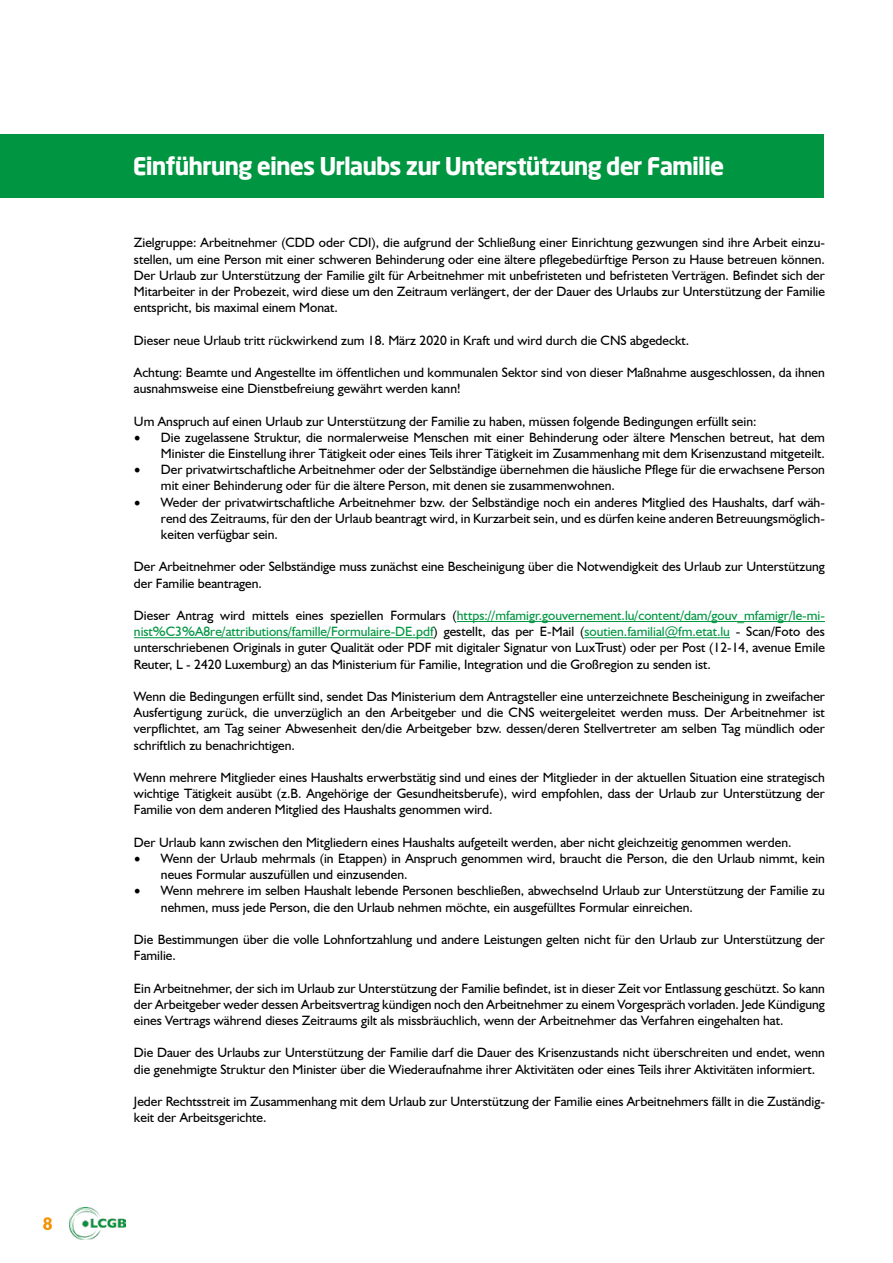
<style>
.page{position:relative;width:893px;height:1263px;background:#fff}
.page>*{position:absolute;margin:0;border:0;box-sizing:border-box;transform-origin:0 0}
.t1{font:700 24px "Neo Sans";letter-spacing:-.04em;color:#fff}
.t2{font:700 18px "Humanist 521 BT";color:#f39200}
.t3{font:13.5px/16.2px "Humanist 521 BT";color:#000}
.s1{font-family:"Minion Pro";font-size:18px}
.s2{color:#009641}
</style>
<div class="page">
<img style="left:69px;top:1207px;width:57px;height:33px">
<hr style="left:457px;top:621px;width:368px;height:1px;background:#009641">
<hr style="left:134px;top:637px;width:300px;height:1px;background:#009641">
<hr style="left:584px;top:637px;width:146px;height:1px;background:#009641">
<div style="left:0;top:134px;width:824px;height:64px;background:#009641"></div>
<h2 class="t2" style="left:43px;top:1213px;width:11px">8</h2>
<h1 class="t1" style="left:133px;top:151px;width:593px">Einführung eines Urlaubs zur Unterstützung der Familie</h1>
<p class="t3" style="left:134px;top:234px;width:692px;text-align:justify">Zielgruppe: Arbeitnehmer (CDD oder CDI), die aufgrund der Schließung einer Einrichtung gezwungen sind ihre Arbeit einzu&shy;stellen, um eine Person mit einer schweren Behinderung oder eine ältere pflegebedürftige Person zu Hause betreuen können.<br>Der Urlaub zur Unterstützung der Familie gilt für Arbeitnehmer mit unbefristeten und befristeten Verträgen. Befindet sich der Mitarbeiter in der Probezeit, wird diese um den Zeitraum verlängert, der der Dauer des Urlaubs zur Unterstützung der Familie entspricht, bis maximal einem Monat.</p>
<p class="t3" style="left:134px;top:332px;width:557px">Dieser neue Urlaub tritt rückwirkend zum 18. März 2020 in Kraft und wird durch die CNS abgedeckt.</p>
<p class="t3" style="left:134px;top:364px;width:692px">Achtung: Beamte und Angestellte im öffentlichen und kommunalen Sektor sind von dieser Maßnahme ausgeschlossen, da ihnen ausnahmsweise eine Dienstbefreiung gewährt werden kann!</p>
<p class="t3" style="left:134px;top:413px;width:624px">Um Anspruch auf einen Urlaub zur Unterstützung der Familie zu haben, müssen folgende Bedingungen erfüllt sein:</p>
<p class="t3" style="left:134px;top:429px;width:692px;text-align:right"><span class="s1">•</span> Die zugelassene Struktur, die normalerweise Menschen mit einer Behinderung oder ältere Menschen betreut, hat dem<br>Minister die Einstellung ihrer Tätigkeit oder eines Teils ihrer Tätigkeit im Zusammenhang mit dem Krisenzustand mitgeteilt.</p>
<p class="t3" style="left:161px;top:461px;width:665px;text-indent:-27px"><span class="s1">•</span> Der privatwirtschaftliche Arbeitnehmer oder der Selbständige übernehmen die häusliche Pflege für die erwachsene Person mit einer Behinderung oder für die ältere Person, mit denen sie zusammenwohnen.</p>
<p class="t3" style="left:161px;top:494px;width:665px;text-align:justify;text-indent:-27px"><span class="s1">•</span> Weder der privatwirtschaftliche Arbeitnehmer bzw. der Selbständige noch ein anderes Mitglied des Haushalts, darf wäh&shy;rend des Zeitraums, für den der Urlaub beantragt wird, in Kurzarbeit sein, und es dürfen keine anderen Betreuungsmöglich&shy;keiten verfügbar sein.</p>
<p class="t3" style="left:134px;top:558px;width:692px">Der Arbeitnehmer oder Selbständige muss zunächst eine Bescheinigung über die Notwendigkeit des Urlaub zur Unterstützung der Familie beantragen.</p>
<p class="t3" style="left:134px;top:607px;width:692px;text-align:justify">Dieser Antrag wird mittels eines speziellen Formulars (<span class="s2">https://mfamigr.gouvernement.lu/content/dam/gouv_mfamigr/le-mi&shy;nist%C3%A8re/attributions/famille/Formulaire-DE.pdf</span>) gestellt, das per E-Mail (<span class="s2">soutien.familial@fm.etat.lu</span> - Scan/Foto des unterschriebenen Originals in guter Qualität oder PDF mit digitaler Signatur von LuxTrust) oder per Post (12-14, avenue Emile Reuter, L - 2420 Luxemburg) an das Ministerium für Familie, Integration und die Großregion zu senden ist.</p>
<p class="t3" style="left:134px;top:688px;width:692px;text-align:justify">Wenn die Bedingungen erfüllt sind, sendet Das Ministerium dem Antragsteller eine unterzeichnete Bescheinigung in zweifacher Ausfertigung zurück, die unverzüglich an den Arbeitgeber und die CNS weitergeleitet werden muss. Der Arbeitnehmer ist verpflichtet, am Tag seiner Abwesenheit den/die Arbeitgeber bzw. dessen/deren Stellvertreter am selben Tag mündlich oder schriftlich zu benachrichtigen.</p>
<p class="t3" style="left:134px;top:769px;width:692px;text-align:justify">Wenn mehrere Mitglieder eines Haushalts erwerbstätig sind und eines der Mitglieder in der aktuellen Situation eine strategisch wichtige Tätigkeit ausübt (z.B. Angehörige der Gesundheitsberufe), wird empfohlen, dass der Urlaub zur Unterstützung der Familie von dem anderen Mitglied des Haushalts genommen wird.</p>
<p class="t3" style="left:134px;top:834px;width:659px">Der Urlaub kann zwischen den Mitgliedern eines Haushalts aufgeteilt werden, aber nicht gleichzeitig genommen werden.</p>
<p class="t3" style="left:161px;top:850px;width:665px;text-indent:-27px"><span class="s1">•</span> Wenn der Urlaub mehrmals (in Etappen) in Anspruch genommen wird, braucht die Person, die den Urlaub nimmt, kein neues Formular auszufüllen und einzusenden.</p>
<p class="t3" style="left:161px;top:882px;width:665px;text-indent:-27px"><span class="s1">•</span> Wenn mehrere im selben Haushalt lebende Personen beschließen, abwechselnd Urlaub zur Unterstützung der Familie zu nehmen, muss jede Person, die den Urlaub nehmen möchte, ein ausgefülltes Formular einreichen.</p>
<p class="t3" style="left:134px;top:931px;width:692px">Die Bestimmungen über die volle Lohnfortzahlung und andere Leistungen gelten nicht für den Urlaub zur Unterstützung der<br>Familie.</p>
<p class="t3" style="left:134px;top:980px;width:692px;text-align:justify">Ein Arbeitnehmer, der sich im Urlaub zur Unterstützung der Familie befindet, ist in dieser Zeit vor Entlassung geschützt. So kann der Arbeitgeber weder dessen Arbeitsvertrag kündigen noch den Arbeitnehmer zu einem Vorgespräch vorladen. Jede Kündigung eines Vertrags während dieses Zeitraums gilt als missbräuchlich, wenn der Arbeitnehmer das Verfahren eingehalten hat.</p>
<p class="t3" style="left:134px;top:1044px;width:692px">Die Dauer des Urlaubs zur Unterstützung der Familie darf die Dauer des Krisenzustands nicht überschreiten und endet, wenn die genehmigte Struktur den Minister über die Wiederaufnahme ihrer Aktivitäten oder eines Teils ihrer Aktivitäten informiert.</p>
<p class="t3" style="left:134px;top:1093px;width:692px">Jeder Rechtsstreit im Zusammenhang mit dem Urlaub zur Unterstützung der Familie eines Arbeitnehmers fällt in die Zuständig&shy;keit der Arbeitsgerichte.</p>
</div>
